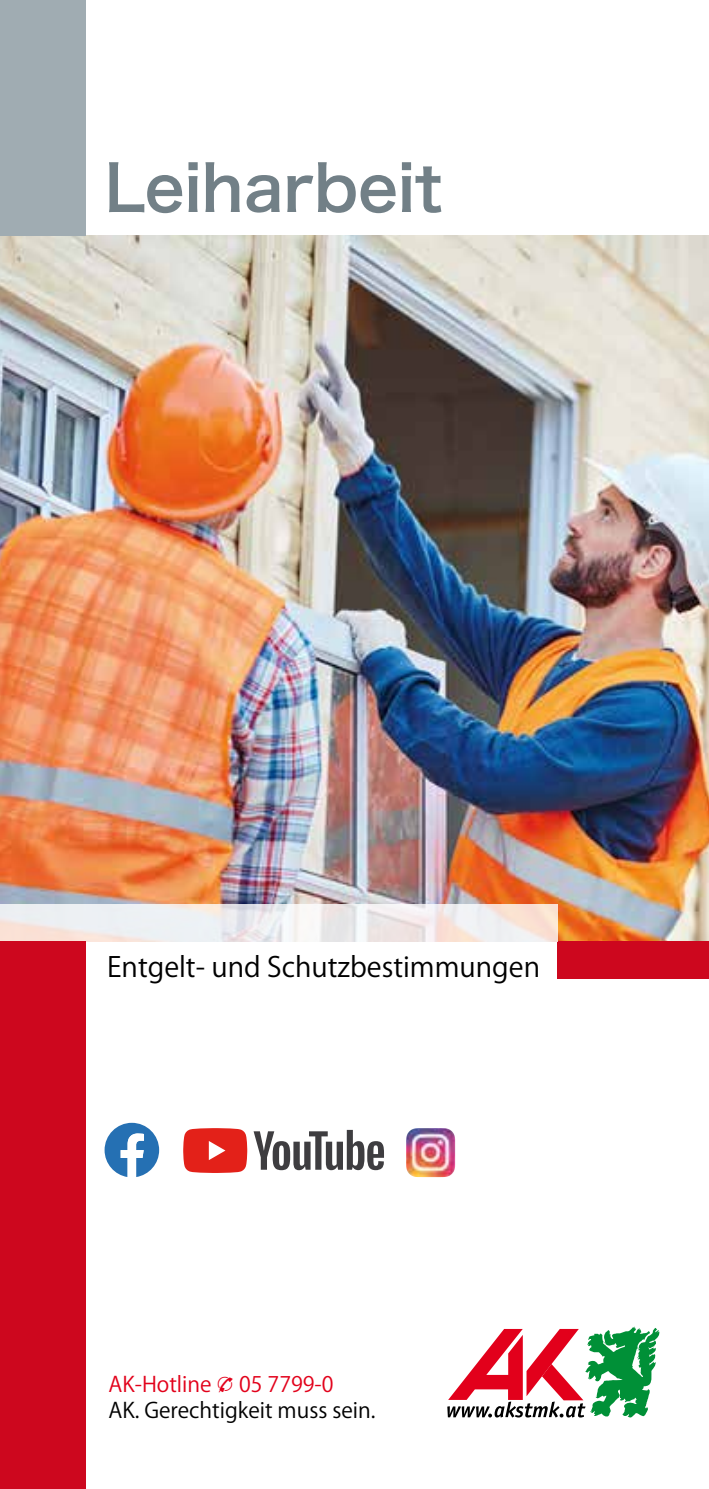
<style>
.page{position:relative;width:709px;height:1489px;background:#fff}
.page>*{position:absolute;margin:0;border:0;box-sizing:border-box;transform-origin:0 0}
.t1{font:62.5px "Hira Kaku Pro W6";color:#728087}
.t2{font:27.5px "Koz Go Pro";color:#000}
.t3{font:21.25px/25.5px "Koz Go Std";color:#000}
.s1{font-family:"Koz Go Pro";color:#e2001a}
.s2{font-family:"European Pi Three";color:#e2001a}
</style>
<div class="page">
<img style="left:0;top:236px;width:709px;height:704px">
<div style="left:0;top:0;width:85px;height:236px;background:#a0acb2"></div>
<div style="left:557px;top:940px;width:152px;height:38px;background:#cd071e"></div>
<svg style="left:0;top:904px;width:557px;height:37px;fill:#eeeef0"></svg>
<div style="left:0;top:941px;width:85px;height:547px;background:#cd071e"></div>
<svg style="left:447px;top:1326px;width:212px;height:91px"></svg>
<svg style="left:183px;top:1128px;width:64px;height:44px;background:#e63932"></svg>
<svg style="left:253px;top:1129px;width:131px;height:41px"></svg>
<svg style="left:105px;top:1122px;width:54px;height:55px"></svg>
<svg style="left:408px;top:1128px;width:11px;height:5px"></svg>
<p class="t1" style="left:105px;top:131px;width:339px">Leiharbeit</p>
<p class="t2" style="left:107px;top:949px;width:434px">Entgelt- und Schutzbestimmungen</p>
<p class="t3" style="left:108px;top:1372px;width:268px"><span class="s1">AK-Hotline</span> <span class="s2">T</span> <span class="s1">05 7799-0<br></span>AK. Gerechtigkeit muss sein.</p>
</div>
